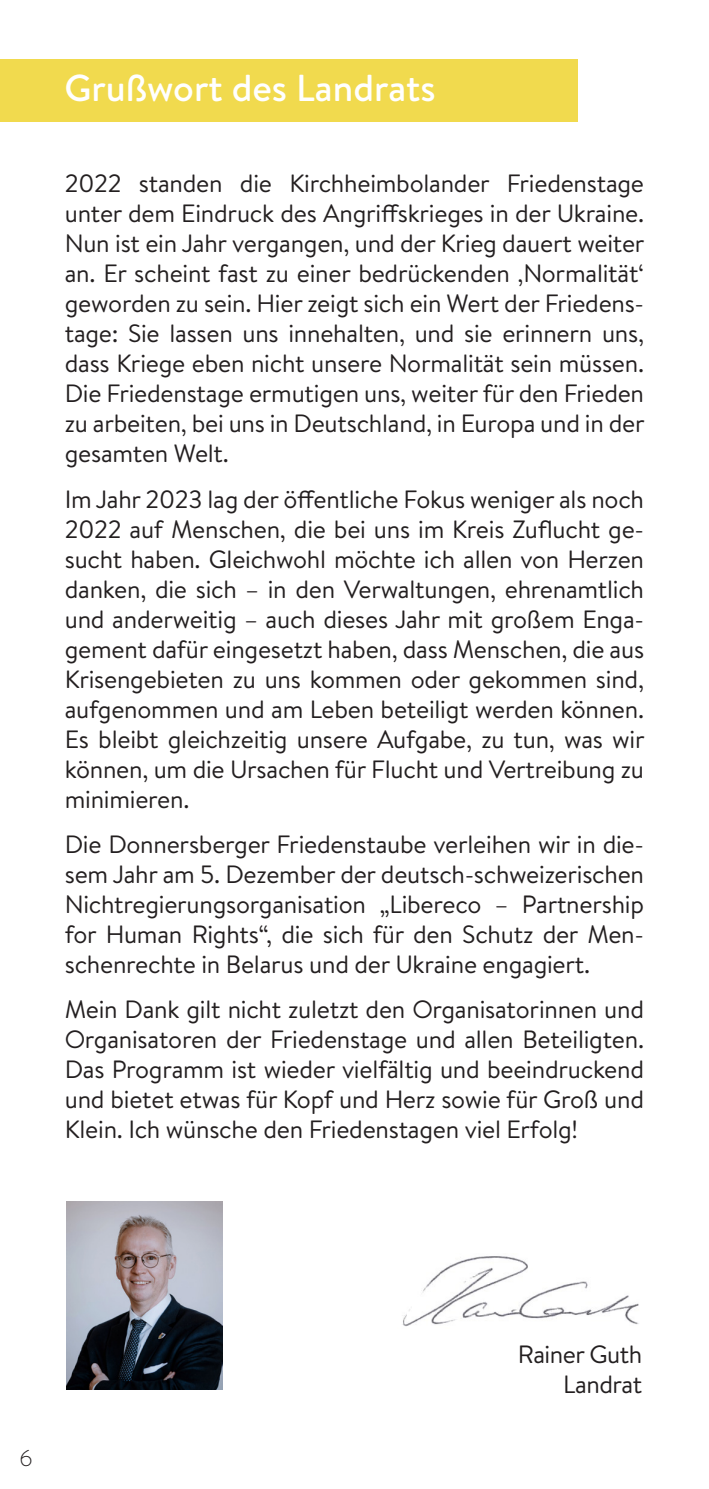
<style>
.page{position:relative;width:709px;height:1489px;background:#fff}
.page>*{position:absolute;margin:0;border:0;box-sizing:border-box;transform-origin:0 0}
.t1{font:500 37.5px "Brandon Text";color:#fff}
.t2{font:25px/30px "Brandon Text";letter-spacing:-.01em;color:#231f20;text-align:justify}
.t3{font:300 22.5px "Brandon Text";color:#231f20}
</style>
<div class="page">
<img style="left:402px;top:1256px;width:237px;height:70px">
<img style="left:66px;top:1201px;width:157px;height:187px">
<div style="left:0;top:59px;width:577px;height:63px;background:#f1da4e"></div>
<p class="t1" style="left:65px;top:62px;width:372px">Grußwort des Landrats</p>
<p class="t2" style="left:65px;top:168px;width:581px">2022 standen die Kirchheimbolander Friedenstage unter dem Eindruck des Angriffskrieges in der Ukraine.<br>Nun ist ein Jahr vergangen, und der Krieg dauert weiter an. Er scheint fast zu einer bedrückenden ‚Normalität‘ geworden zu sein. Hier zeigt sich ein Wert der Friedens&shy;tage: Sie lassen uns innehalten, und sie erinnern uns, dass Kriege eben nicht unsere Normalität sein müssen.<br>Die Friedenstage ermutigen uns, weiter für den Frieden zu arbeiten, bei uns in Deutschland, in Europa und in der gesamten Welt.</p>
<p class="t2" style="left:65px;top:483px;width:581px">Im Jahr 2023 lag der öffentliche Fokus weniger als noch 2022 auf Menschen, die bei uns im Kreis Zuflucht ge&shy;sucht haben. Gleichwohl möchte ich allen von Herzen danken, die sich – in den Verwaltungen, ehrenamtlich und anderweitig – auch dieses Jahr mit großem Enga&shy;gement dafür eingesetzt haben, dass Menschen, die aus Krisengebieten zu uns kommen oder gekommen sind, aufgenommen und am Leben beteiligt werden können.<br>Es bleibt gleichzeitig unsere Aufgabe, zu tun, was wir können, um die Ursachen für Flucht und Vertreibung zu minimieren.</p>
<p class="t2" style="left:65px;top:828px;width:581px">Die Donnersberger Friedenstaube verleihen wir in die&shy;sem Jahr am 5. Dezember der deutsch-schweizerischen Nichtregierungsorganisation „Libereco – Partnership for Human Rights“, die sich für den Schutz der Men&shy;schenrechte in Belarus und der Ukraine engagiert.</p>
<p class="t2" style="left:65px;top:993px;width:581px">Mein Dank gilt nicht zuletzt den Organisatorinnen und Organisatoren der Friedenstage und allen Beteiligten.<br>Das Programm ist wieder vielfältig und beeindruckend und bietet etwas für Kopf und Herz sowie für Groß und Klein. Ich wünsche den Friedenstagen viel Erfolg!</p>
<p class="t3" style="left:19px;top:1442px;width:15px">6</p>
<p class="t2" style="left:518px;top:1337px;width:126px">Rainer Guth</p>
<p class="t2" style="left:563px;top:1367px;width:81px">Landrat</p>
</div>
